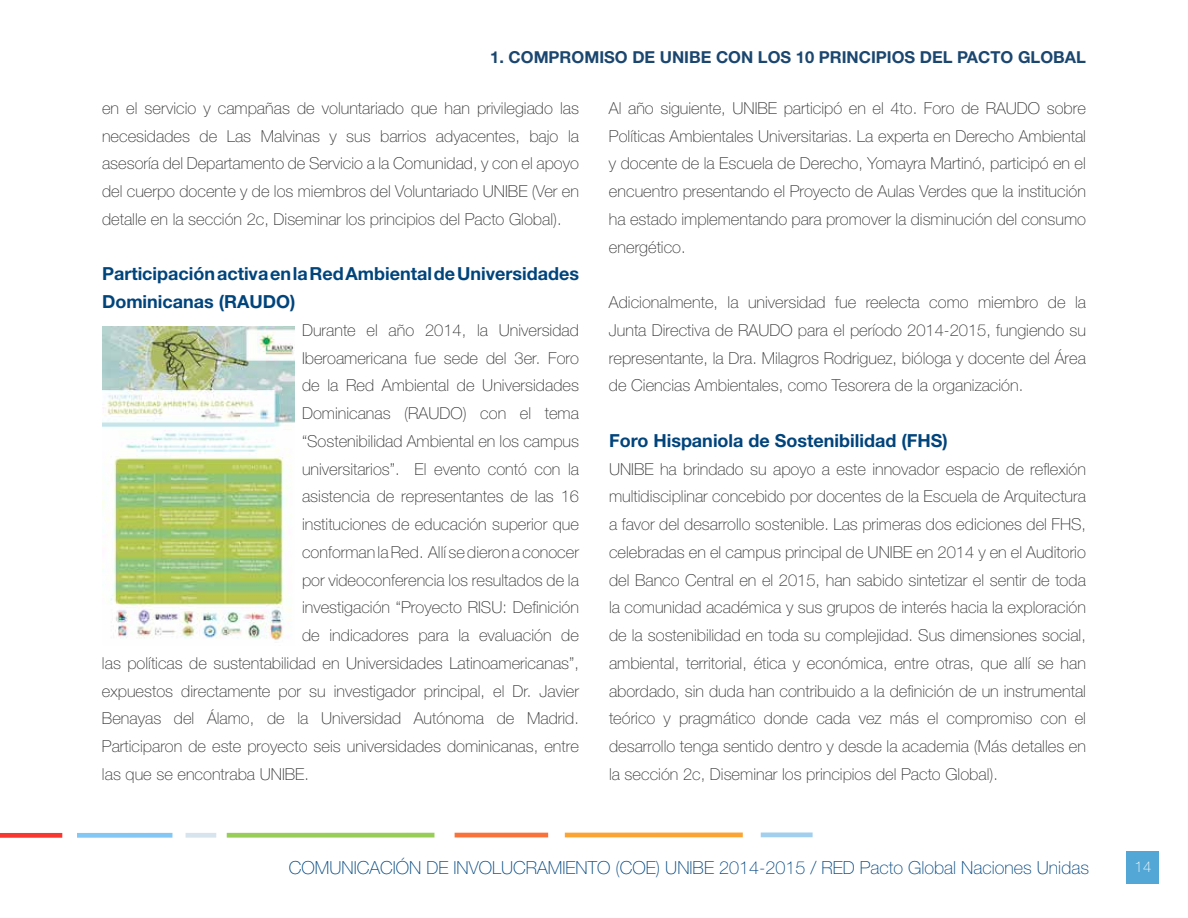
<style>
.page{position:relative;width:1188px;height:918px;background:#fff}
.page>*{position:absolute;margin:0;border:0;box-sizing:border-box;transform-origin:0 0}
.t1{font:700 18px/27.8px "Helvetica Neue LT Std";color:#00447c}
.t2{font:100 18px "Helvetica Neue LT Std";color:#004680}
.t3{font:100 16.5px/27.8px "Helvetica Neue LT Std";color:#333;text-align:justify}
.t4{font:700 16.5px "Helvetica Neue LT Std";color:#1b466f}
.t5{font:100 15px "Helvetica Neue LT Std";color:#fff}
</style>
<div class="page">
<hr style="left:565px;top:833px;width:178px;height:4px;background:#fba434">
<hr style="left:761px;top:833px;width:52px;height:4px;background:#a2cfee">
<div style="left:77px;top:833px;width:95px;height:5px;background:#83c8f4"></div>
<hr style="left:455px;top:833px;width:93px;height:4px;background:#f9723a">
<div style="left:0;top:833px;width:62px;height:5px;background:#f83830"></div>
<div style="left:227px;top:833px;width:207px;height:5px;background:#98cd58"></div>
<div style="left:186px;top:833px;width:30px;height:5px;background:#d7e4ee"></div>
<div style="left:1126px;top:851px;width:34px;height:33px;background:#52a7d6"></div>
<img style="left:102px;top:327px;width:193px;height:313px">
<p class="t4" style="left:490px;top:47px;width:597px">1. COMPROMISO DE UNIBE CON LOS 10 PRINCIPIOS DEL PACTO GLOBAL</p>
<p class="t3" style="left:102px;top:94px;width:479px">en el servicio y campañas de voluntariado que han privilegiado las necesidades de Las Malvinas y sus barrios adyacentes, bajo la asesoría del Departamento de Servicio a la Comunidad, y con el apoyo del cuerpo docente y de los miembros del Voluntariado UN IBE (Ver en detalle en la sección 2c, Diseminar los principios del Pacto Global).</p>
<p class="t1" style="left:102px;top:260px;width:479px">Participación activa en la Red Ambiental de Universidades<br>Dominicanas (RAUDO)</p>
<p class="t3" style="left:302px;top:316px;width:278px">Durante el año 2014, la Universidad Iberoamericana fue sede del 3er. Foro de la Red Ambiental de Universidades Dominicanas (RAU</p>
<p class="t3" style="left:609px;top:94px;width:388px">Al año siguiente, UN IBE participó en el 4to. Foro de RAU</p>
<p class="t3" style="left:609px;top:94px;width:479px;text-indent:408px">DO sobre Políticas Ambientales Universitarias. La experta en Derecho Ambiental y docente de la Escuela de Derecho, Yomayra Martinó, participó en el encuentro presentando el Proyecto de Aulas Verdes que la institución ha estado implementando para promover la disminución del consumo energético.</p>
<p class="t3" style="left:609px;top:288px;width:479px">Adicionalmente, la universidad fue reelecta como miembro de la<br>Junta Directiva de RAU</p>
<p class="t3" style="left:609px;top:316px;width:479px;text-indent:160px">DO para el período 2014-2015, fungiendo su representante, la Dra. Milagros Rodriguez, bióloga y docente del Área de Ciencias Ambientales, como Tesorera de la organización.</p>
<p class="t1" style="left:609px;top:426px;width:340px">Foro Hispaniola de Sostenibilidad (FHS)</p>
<p class="t3" style="left:609px;top:455px;width:479px">UN IBE ha brindado su apoyo a este innovador espacio de reflexión multidisciplinar concebido por docentes de la Escuela de Arquitectura a favor del desarrollo sostenible. Las primeras dos ediciones del FHS, celebradas en el campus principal de UN IBE en 2014 y en el Auditorio del Banco Central en el 2015, han sabido sintetizar el sentir de toda la comunidad académica y sus grupos de interés hacia la exploración de la sostenibilidad en toda su complejidad. Sus dimensiones social, ambiental, territorial, ética y económica, entre otras, que allí se han abordado, sin duda han contribuido a la definición de un instrumental teórico y pragmático donde cada vez más el compromiso con el desarrollo tenga sentido dentro y desde la academia (Más detalles en la sección 2c, Diseminar los principios del Pacto Global).</p>
<p class="t3" style="left:440px;top:399px;width:141px">DO) con el tema</p>
<p class="t3" style="left:302px;top:427px;width:278px">“Sostenibilidad Ambiental en los campus</p>
<p class="t3" style="left:302px;top:455px;width:278px">universitarios”. El evento contó con la</p>
<p class="t3" style="left:302px;top:483px;width:278px">asistencia de representantes de las 16</p>
<p class="t3" style="left:302px;top:510px;width:278px">instituciones de educación superior que</p>
<p class="t3" style="left:302px;top:538px;width:279px">conforman la Red. Allí se dieron a conocer</p>
<p class="t3" style="left:302px;top:566px;width:278px">por videoconferencia los resultados de la</p>
<p class="t3" style="left:302px;top:594px;width:278px">investigación “Proyecto RISU : Definición</p>
<p class="t3" style="left:302px;top:621px;width:278px">de indicadores para la evaluación de</p>
<p class="t3" style="left:102px;top:649px;width:478px">las políticas de sustentabilidad en Universidades Latinoamericanas”,</p>
<p class="t3" style="left:102px;top:677px;width:479px">expuestos directamente por su investigador principal, el Dr. Javier</p>
<p class="t3" style="left:102px;top:705px;width:479px">Benayas del Álamo, de la Universidad Autónoma de Madrid.</p>
<p class="t3" style="left:102px;top:732px;width:478px">Participaron de este proyecto seis universidades dominicanas, entre</p>
<p class="t3" style="left:102px;top:760px;width:209px">las que se encontraba UN IBE .</p>
<p class="t2" style="left:289px;top:857px;width:802px">COMUNICACIÓN DE INVOLUCRAMIENTO (COE) UNIBE 2014-2015 / RED Pacto Global Naciones Unidas</p>
<p class="t5" style="left:1135px;top:858px;width:18px">14</p>
</div>
